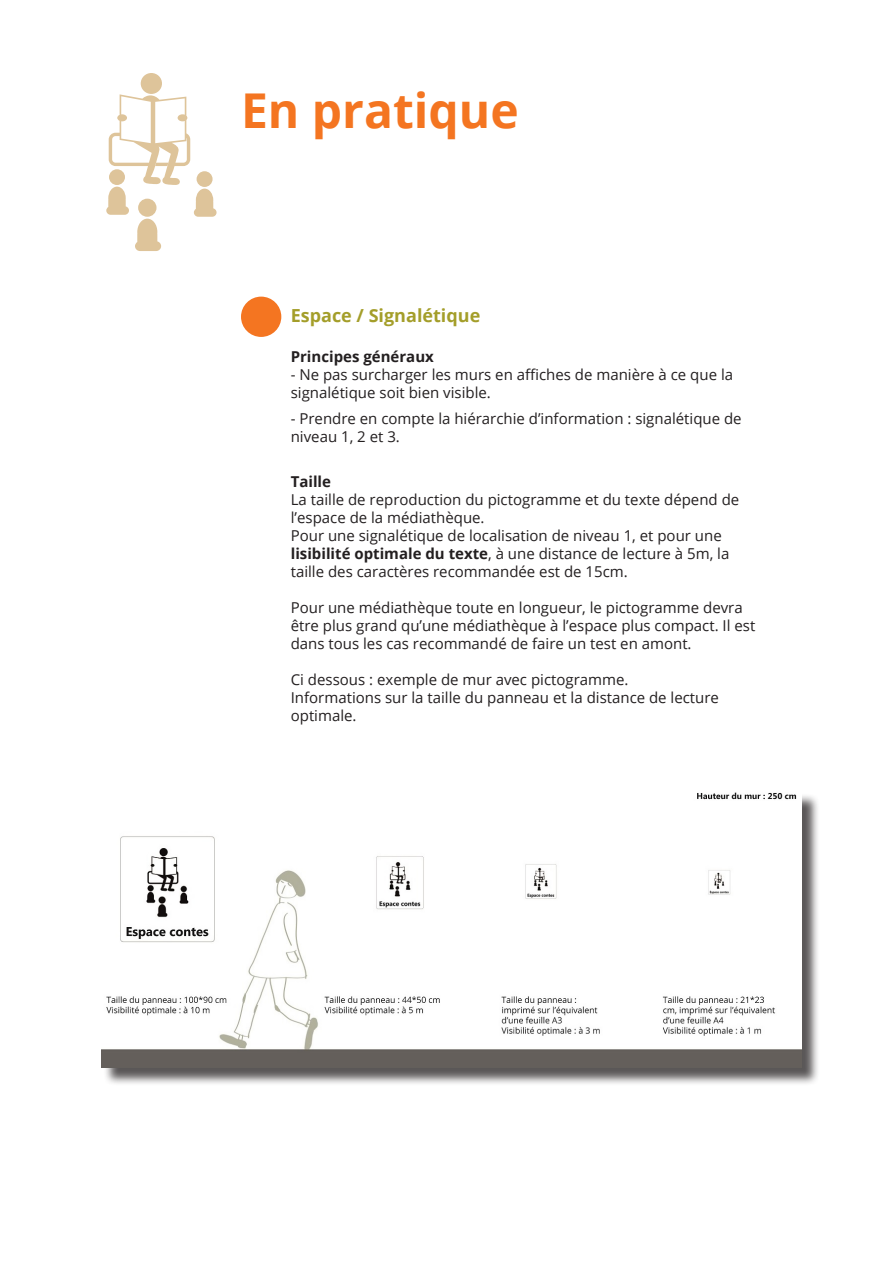
<style>
.page{position:relative;width:893px;height:1263px;background:#fff}
.page>*{position:absolute;margin:0;border:0;box-sizing:border-box;transform-origin:0 0}
.t1{font:700 48px "Open Sans";color:#f47521}
.t2{font:700 18px "Open Sans";color:#a49e2a}
.texte{font:15px/18px "Open Sans";color:#231f20}
.texte-2{font:700 15px "Open Sans";color:#231f20}
.s1{font-weight:700}
</style>
<div class="page">
<div style="left:103px;top:793px;width:716px;height:293px;background:#231f20;opacity:.75"></div>
<img style="left:101px;top:792px;width:700px;height:275px">
<div style="left:241px;top:297px;width:40px;height:40px;background:#f47521;border-radius:50%"></div>
<div style="left:141px;top:73px;width:21px;height:21px;background:#dec49a;border-radius:50%"></div>
<svg style="left:106px;top:94px;width:111px;height:157px"></svg>
<p class="t1" style="left:241px;top:77px;width:279px">En pratique</p>
<p class="t2" style="left:291px;top:303px;width:191px">Espace / Signalétique</p>
<p class="texte-2" style="left:291px;top:346px;width:145px">Principes généraux</p>
<p class="texte" style="left:291px;top:365px;width:444px">- Ne pas surcharger les murs en affiches de manière à ce que la signalétique soit bien visible.</p>
<p class="texte" style="left:291px;top:409px;width:452px">- Prendre en compte la hiérarchie d’information : signalétique de niveau 1, 2 et 3.</p>
<p class="texte-2" style="left:291px;top:471px;width:42px">Taille</p>
<p class="texte" style="left:291px;top:490px;width:450px">La taille de reproduction du pictogramme et du texte dépend de l’espace de la médiathèque.</p>
<p class="texte" style="left:291px;top:526px;width:440px">Pour une signalétique de localisation de niveau 1, et pour une <span class="s1">lisibilité optimale du texte</span>, à une distance de lecture à 5m, la taille des caractères recommandée est de 15cm.</p>
<p class="texte" style="left:291px;top:598px;width:466px">Pour une médiathèque toute en longueur, le pictogramme devra être plus grand qu’une médiathèque à l’espace plus compact. Il est dans tous les cas recommandé de faire un test en amont.</p>
<p class="texte" style="left:291px;top:670px;width:430px">Ci dessous : exemple de mur avec pictogramme.<br>Informations sur la taille du panneau et la distance de lecture optimale.</p>
</div>
